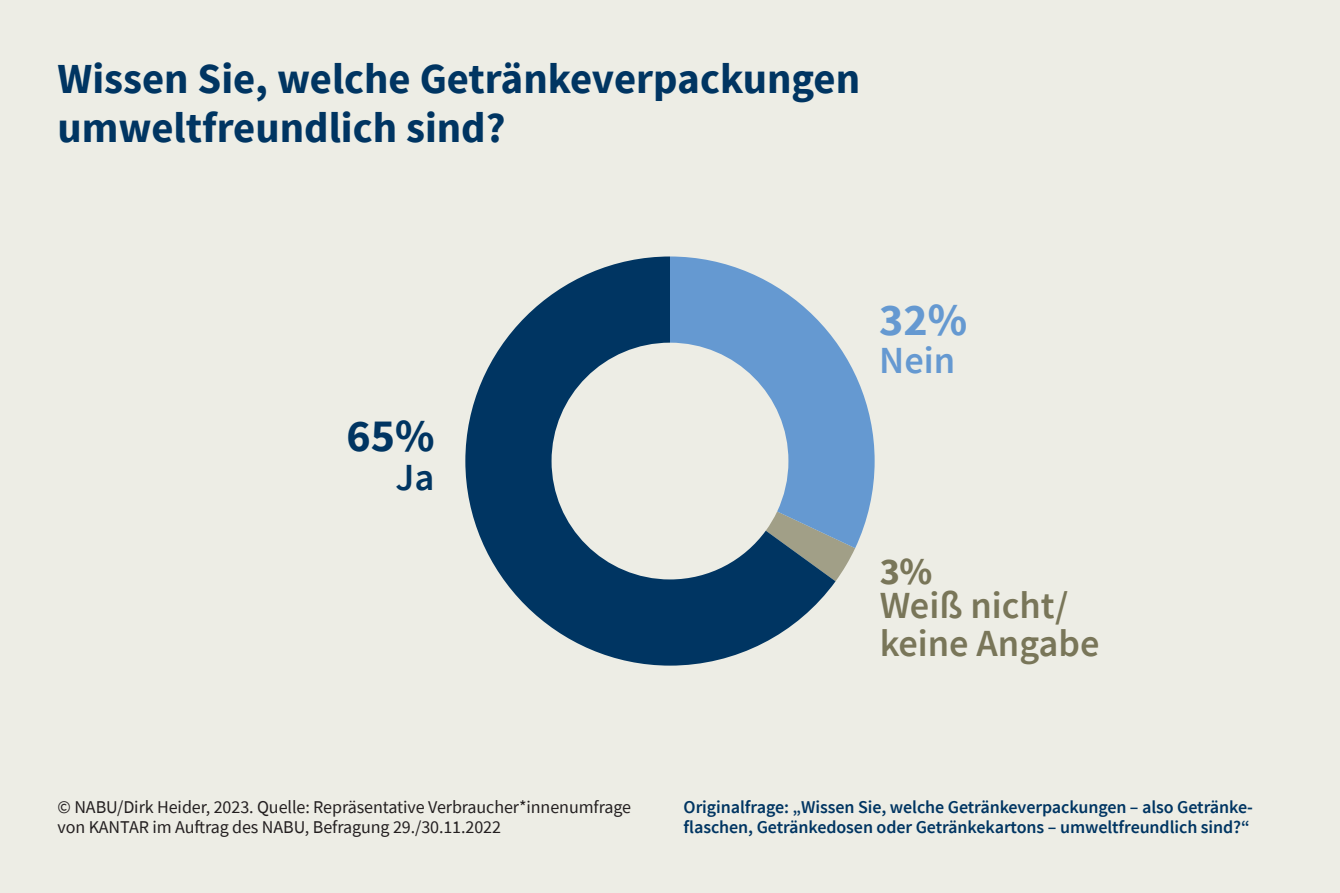
<style>
.page{position:relative;width:1340px;height:893px;background:#fff}
.page>*{position:absolute;margin:0;border:0;box-sizing:border-box;transform-origin:0 0}
.t1{font:700 45.9px "Source Sans Pro";color:#003562}
.t2{font:700 45.9px "Source Sans Pro";color:#6599d1}
.t3{font:700 42.75px/49.5px "Source Sans Pro";color:#003562}
.t4{font:600 38.25px/38.2px "Source Sans Pro";color:#827f64}
.t5{font:600 38.25px "Source Sans Pro";color:#6599d1}
.t6{font:600 38.25px "Source Sans Pro";color:#003562}
.t7{font:700 38.25px "Source Sans Pro";color:#827f64}
.t8{font:600 18px/20.2px "Source Sans Pro";letter-spacing:-.005em;color:#003562}
.t9{font:18px/20.2px "Source Sans Pro";letter-spacing:-.005em;color:#231f20}
</style>
<div class="page">
<div style="left:0;top:0;width:1339px;height:893px;background:#edede5"></div>
<svg style="left:835px;top:548px;width:20px;height:33px"></svg>
<svg style="left:835px;top:341px;width:39px;height:207px;fill:#6599d1"></svg>
<svg style="left:465px;top:256px;width:370px;height:410px"></svg>
<h2 class="t3" style="left:58px;top:56px;width:804px">Wissen Sie, welche Getränkeverpackungen umweltfreundlich sind?</h2>
<h1 class="t1" style="left:346px;top:407px;width:89px">65%</h1>
<h3 class="t6" style="left:395px;top:453px;width:40px">Ja</h3>
<h1 class="t2" style="left:879px;top:290px;width:89px">32%</h1>
<h3 class="t5" style="left:879px;top:336px;width:77px">Nein</h3>
<h3 class="t7" style="left:879px;top:547px;width:55px">3%</h3>
<h3 class="t4" style="left:879px;top:587px;width:222px">Weiß nicht/ keine Angabe</h3>
<p class="t9" style="left:58px;top:796px;width:575px">© NABU/Dirk Heider, 2023. Quelle: Repräsentative Verbraucher*innenumfrage von KANTAR im Auftrag des NABU, Befragung 29./30.11.2022</p>
<p class="t8" style="left:683px;top:797px;width:570px">Originalfrage: „Wissen Sie, welche Getränkeverpackungen – also Getränke&shy;flaschen, Getränkedosen oder Getränkekartons – umweltfreundlich sind?“</p>
</div>
